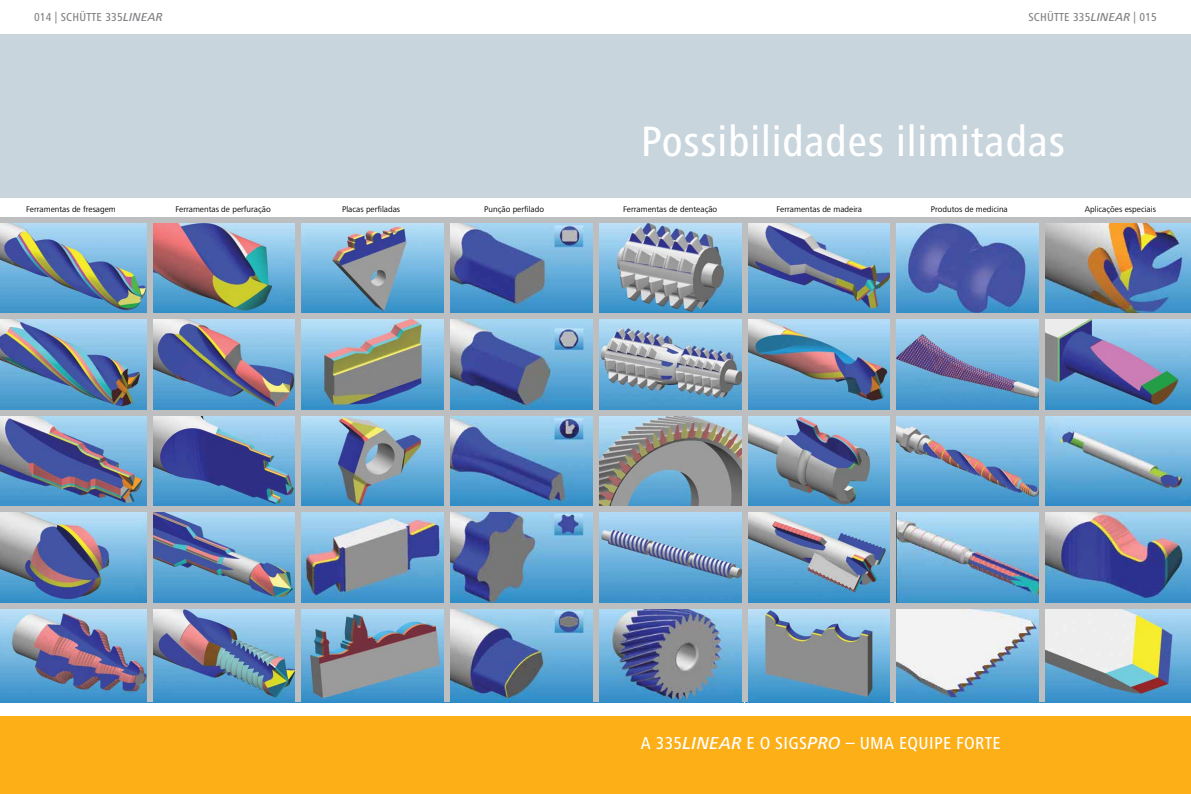
<style>
.page{position:relative;width:1191px;height:794px;background:#fff}
.page>*{position:absolute;margin:0;border:0;box-sizing:border-box;transform-origin:0 0}
.t1{font:500 condensed 44px "Frutiger Next LT";letter-spacing:.02em;color:#fff}
.t2{font:500 condensed 18px "Frutiger Next LT";letter-spacing:.02em;color:#fff}
.t3{font:italic 500 18px "Frutiger Next LT";color:#fff}
.t4{font:500 condensed 12px "Frutiger Next LT";letter-spacing:.02em;color:#808285}
.t5{font:8.5px "Frutiger Next LT";color:#000}
.s1{font-style:italic;font-stretch:normal}
.s2{font-style:normal;font-stretch:condensed}
</style>
<div class="page">
<div style="left:0;top:716px;width:1191px;height:78px;background:#fcaf17"></div>
<div style="left:0;top:34px;width:1191px;height:164px;background:#c8d5dd"></div>
<img style="left:896px;top:608px;width:143px;height:94px">
<img style="left:598px;top:222px;width:441px;height:91px">
<img style="left:598px;top:319px;width:292px;height:91px">
<img style="left:1044px;top:608px;width:147px;height:94px">
<img style="left:598px;top:415px;width:144px;height:188px">
<img style="left:896px;top:512px;width:295px;height:91px">
<img style="left:896px;top:319px;width:143px;height:187px">
<img style="left:747px;top:512px;width:143px;height:190px">
<img style="left:747px;top:415px;width:143px;height:91px">
<img style="left:0;top:415px;width:295px;height:287px">
<img style="left:300px;top:415px;width:293px;height:287px">
<img style="left:0;top:222px;width:593px;height:188px">
<img style="left:1044px;top:415px;width:147px;height:91px">
<img style="left:1044px;top:222px;width:147px;height:188px">
<img style="left:598px;top:608px;width:144px;height:94px">
<div style="left:295px;top:222px;width:5px;height:480px;background:#bcbec0"></div>
<div style="left:147px;top:222px;width:5px;height:480px;background:#bcbec0"></div>
<div style="left:444px;top:222px;width:5px;height:480px;background:#bcbec0"></div>
<div style="left:593px;top:222px;width:5px;height:480px;background:#bcbec0"></div>
<div style="left:742px;top:222px;width:5px;height:480px;background:#bcbec0"></div>
<div style="left:890px;top:222px;width:6px;height:480px;background:#bcbec0"></div>
<div style="left:1039px;top:222px;width:5px;height:480px;background:#bcbec0"></div>
<div style="left:0;top:603px;width:1191px;height:5px;background:#bcbec0"></div>
<div style="left:0;top:410px;width:1191px;height:5px;background:#bcbec0"></div>
<div style="left:0;top:506px;width:1191px;height:6px;background:#bcbec0"></div>
<div style="left:0;top:313px;width:1191px;height:6px;background:#bcbec0"></div>
<div style="left:0;top:217px;width:1191px;height:5px;background:#bcbec0"></div>
<h3 class="t4" style="left:34px;top:10px;width:130px">014 | Schütte 335<span class="s1">LINEAR</span></h3>
<h3 class="t4" style="left:1028px;top:10px;width:130px">Schütte 335<span class="s1">LINEAR</span> | 015</h3>
<h1 class="t1" style="left:641px;top:117px;width:426px">Possibilidades ilimitadas</h1>
<p class="t5" style="left:26px;top:204px;width:91px">Ferramentas de fresagem</p>
<p class="t5" style="left:175px;top:204px;width:97px">Ferramentas de perfuração</p>
<p class="t5" style="left:342px;top:204px;width:60px">Placas perfiladas</p>
<p class="t5" style="left:484px;top:204px;width:61px">Punção perfilado</p>
<p class="t5" style="left:623px;top:204px;width:96px">Ferramentas de denteação</p>
<p class="t5" style="left:776px;top:204px;width:87px">Ferramentas de madeira</p>
<p class="t5" style="left:931px;top:204px;width:78px">Produtos de medicina</p>
<p class="t5" style="left:1084px;top:204px;width:73px">Aplicações especiais</p>
<h2 class="t3" style="left:641px;top:732px;width:53px"><span class="s2">A 335</span>LINEAR</h2>
<h2 class="t2" style="left:746px;top:732px;width:253px">E O SI GS<span class="s1">PRO</span> – UMA EQUIPE FORTE</h2>
</div>
